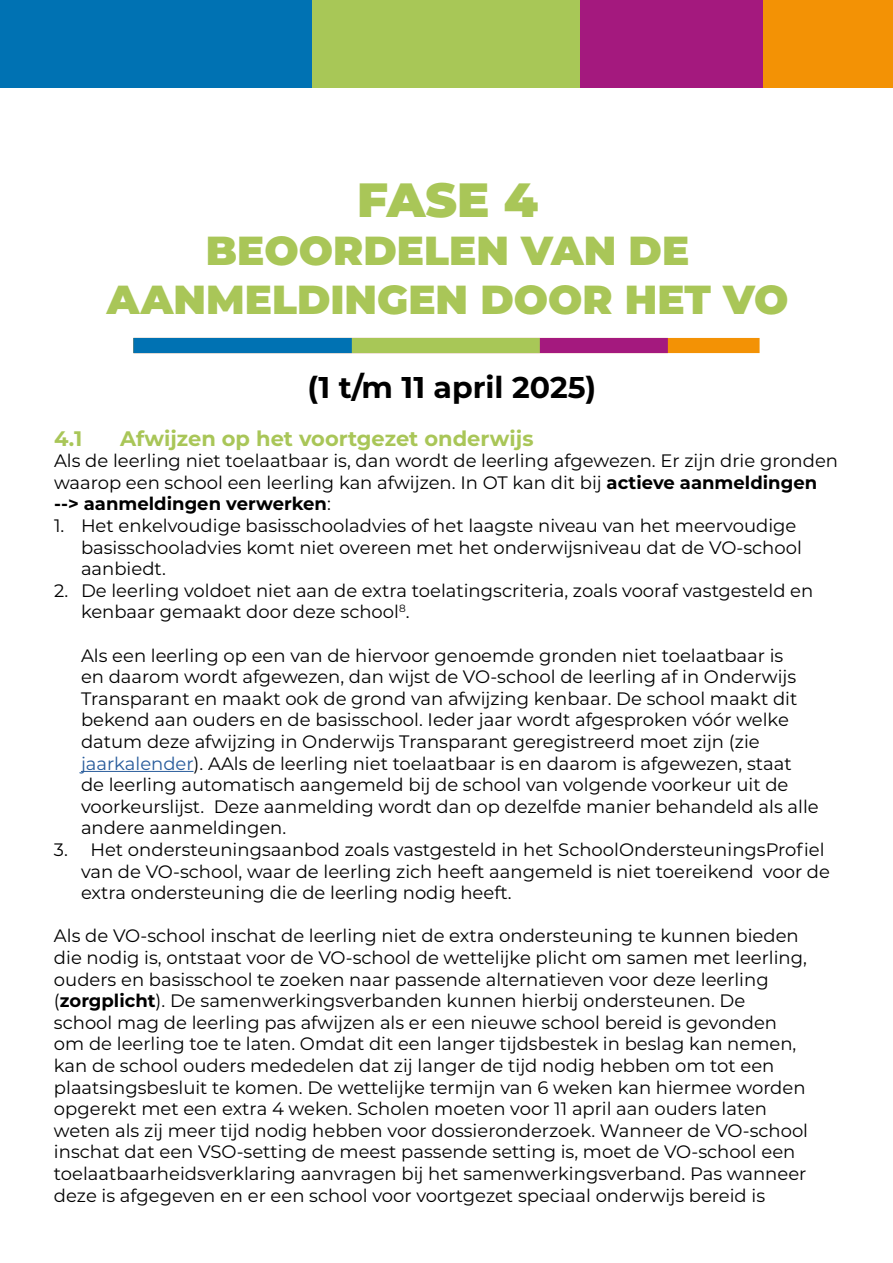
<style>
.page{position:relative;width:893px;height:1263px;background:#fff}
.page>*{position:absolute;margin:0;border:0;box-sizing:border-box;transform-origin:0 0}
.t1{font:900 48px "Montserrat";color:#a9c658}
.t2{font:900 40.5px/48.6px "Montserrat";color:#a9c658;text-align:center}
.t3{font:700 30px "Montserrat";color:#000}
.t4{font:700 21px "Montserrat";color:#a9c658}
.t5{font:18px/21.6px "Montserrat";color:#000}
.s1{font-weight:700}
.s2{color:#275b9b}
</style>
<div class="page">
<div style="left:0;top:0;width:893px;height:88px;background:#f39205"></div>
<div style="left:0;top:0;width:762px;height:88px;background:#a4197e"></div>
<div style="left:0;top:0;width:580px;height:88px;background:#a8c757"></div>
<div style="left:0;top:0;width:311px;height:88px;background:#0072b3"></div>
<hr style="left:81px;top:771px;width:113px;height:1px;background:#275b9b">
<div style="left:133px;top:338px;width:627px;height:15px;background:#f39205"></div>
<div style="left:133px;top:338px;width:535px;height:15px;background:#a4197e"></div>
<div style="left:133px;top:338px;width:407px;height:15px;background:#a8c757"></div>
<div style="left:133px;top:338px;width:219px;height:15px;background:#0072b3"></div>
<h1 class="t1" style="left:357px;top:163px;width:182px">FASE 4</h1>
<h2 class="t2" style="left:107px;top:224px;width:683px">BEOORDELEN VAN DE<br>AANMELDINGEN DOOR HET VO</h2>
<h3 class="t3" style="left:307px;top:366px;width:290px">(1 t/m 11 april 2025)</h3>
<p class="t4" style="left:54px;top:423px;width:30px">4.1</p>
<p class="t4" style="left:120px;top:423px;width:415px">Afwijzen op het voortgezet onderwijs</p>
<p class="t5" style="left:54px;top:449px;width:786px">Als de leerling niet toelaatbaar is, dan wordt de leerling afgewezen. Er zijn drie gronden waarop een school een leerling kan afwijzen. In OT kan dit bij <span class="s1">actieve aanmeldingen --&gt; aanmeldingen verwerken</span>:</p>
<p class="t5" style="left:81px;top:514px;width:722px;text-indent:-27px">1. Het enkelvoudige basisschooladvies of het laagste niveau van het meervoudige basisschooladvies komt niet overeen met het onderwijsniveau dat de VO-school aanbiedt.</p>
<p class="t5" style="left:81px;top:579px;width:734px;text-indent:-27px">2. De leerling voldoet niet aan de extra toelatingscriteria, zoals vooraf vastgesteld en kenbaar gemaakt door deze school<sup>8</sup>.</p>
<p class="t5" style="left:81px;top:644px;width:739px">Als een leerling op een van de hiervoor genoemde gronden niet toelaatbaar is<br>en daarom wordt afgewezen, dan wijst de VO-school de leerling af in Onderwijs Transparant en maakt ook de grond van afwijzing kenbaar. De school maakt dit bekend aan ouders en de basisschool. Ieder jaar wordt afgesproken vóór welke datum deze afwijzing in Onderwijs Transparant geregistreerd moet zijn (zie <span class="s2">jaarkalender</span>). AAls de leerling niet toelaatbaar is en daarom is afgewezen, staat de leerling automatisch aangemeld bij de school van volgende voorkeur uit de voorkeurslijst. Deze aanmelding wordt dan op dezelfde manier behandeld als alle andere aanmeldingen.</p>
<p class="t5" style="left:81px;top:838px;width:750px;text-indent:-27px">3. Het ondersteuningsaanbod zoals vastgesteld in het SchoolOndersteuningsProfiel van de VO-school, waar de leerling zich heeft aangemeld is niet toereikend voor de extra ondersteuning die de leerling nodig heeft.</p>
<p class="t5" style="left:54px;top:925px;width:756px">Als de VO-school inschat de leerling niet de extra ondersteuning te kunnen bieden die nodig is, ontstaat voor de VO-school de wettelijke plicht om samen met leerling, ouders en basisschool te zoeken naar passende alternatieven voor deze leerling (<span class="s1">zorgplicht</span>). De samenwerkingsverbanden kunnen hierbij ondersteunen. De school mag de leerling pas afwijzen als er een nieuwe school bereid is gevonden om de leerling toe te laten. Omdat dit een langer tijdsbestek in beslag kan nemen, kan de school ouders mededelen dat zij langer de tijd nodig hebben om tot een plaatsingsbesluit te komen. De wettelijke termijn van 6 weken kan hiermee worden opgerekt met een extra 4 weken. Scholen moeten voor 11 april aan ouders laten weten als zij meer tijd nodig hebben voor dossieronderzoek. Wanneer de VO-school inschat dat een VSO-setting de meest passende setting is, moet de VO-school een toelaatbaarheidsverklaring aanvragen bij het samenwerkingsverband. Pas wanneer deze is afgegeven en er een school voor voortgezet speciaal onderwijs bereid is</p>
</div>
